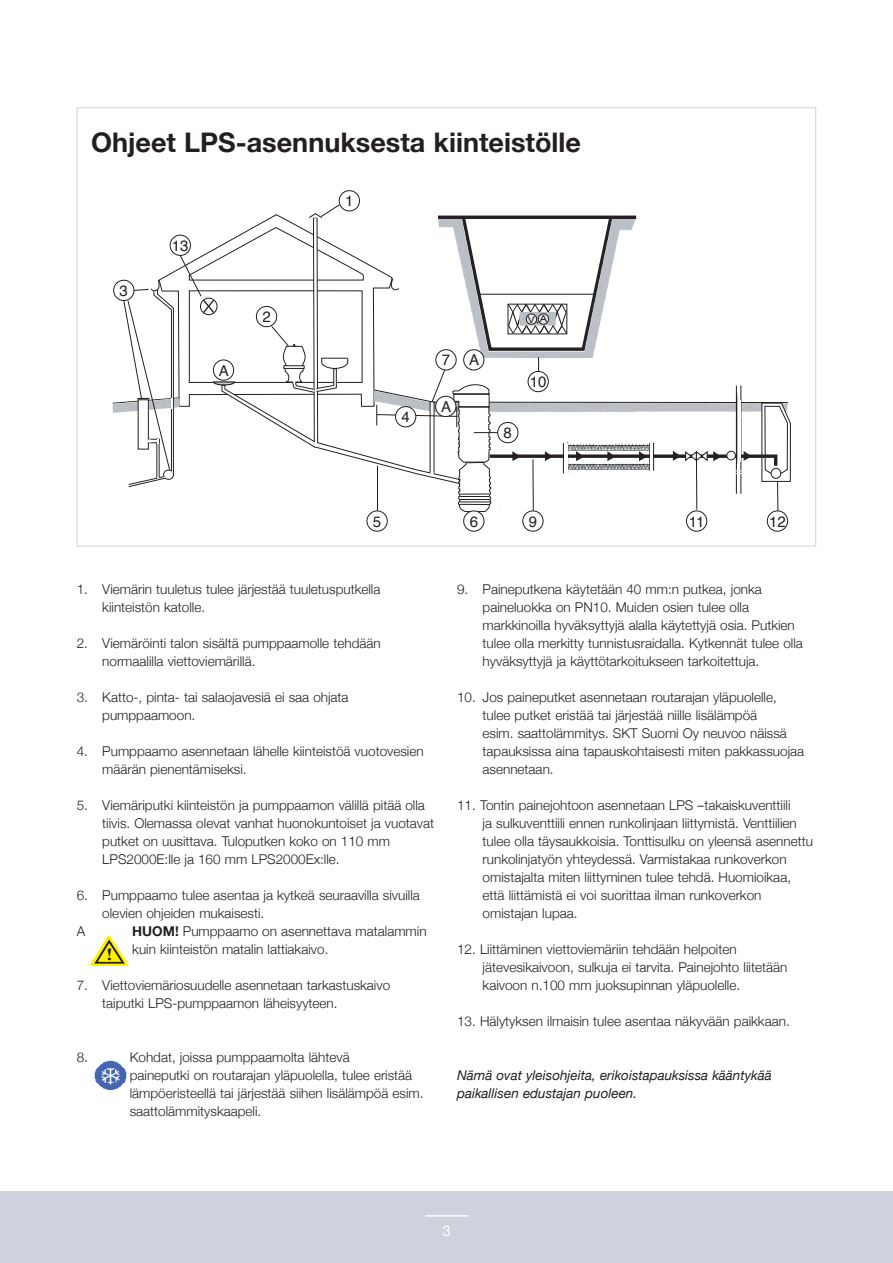
<style>
.page{position:relative;width:893px;height:1263px;background:#fff}
.page>*{position:absolute;margin:0;border:0;box-sizing:border-box;transform-origin:0 0}
._2_Rubrik_Inlaga{font:700 27px "Helvetica Neue";color:#231f20}
.t1{font:700 16.95px "Palatino";color:#231f20;scale:1.26 1}
.t2{font:15px "Helvetica";color:#231f20}
.t3{font:15px "Helvetica Neue";color:#fff}
.Text_Bullet{font:300 13.5px/18px "Helvetica Neue";color:#231f20}
.Text{font:italic 13.5px/18px "Helvetica Neue";color:#231f20}
.t4{font:expanded 9.6px "Helvetica Neue";color:#231f20}
.s1{font-weight:700}
</style>
<div class="page">
<div style="left:0;top:1191px;width:893px;height:72px;background:#cfd2dc"></div>
<hr style="left:425px;top:1215px;width:43px;height:1px;background:#fff">
<div style="left:339px;top:190px;width:21px;height:21px;border:1px solid #231f20;border-radius:50%"></div>
<div style="left:367px;top:511px;width:20px;height:20px;border:1px solid #231f20;border-radius:50%"></div>
<div style="left:463px;top:511px;width:21px;height:20px;border:1px solid #231f20;border-radius:50%"></div>
<div style="left:523px;top:511px;width:20px;height:20px;border:1px solid #231f20;border-radius:50%"></div>
<div style="left:686px;top:511px;width:21px;height:20px;border:1px solid #231f20;border-radius:50%"></div>
<div style="left:767px;top:511px;width:21px;height:20px;border:1px solid #231f20;border-radius:50%"></div>
<svg style="left:112px;top:204px;width:679px;height:312px"></svg>
<div style="left:213px;top:360px;width:21px;height:20px;background:#fff;border-radius:50%"></div>
<div style="left:213px;top:360px;width:21px;height:20px;border:1px solid #231f20;border-radius:50%"></div>
<div style="left:436px;top:396px;width:20px;height:21px;background:#fff;border-radius:50%"></div>
<div style="left:435px;top:396px;width:21px;height:21px;border:1px solid #231f20;border-radius:50%"></div>
<svg style="left:90px;top:935px;width:39px;height:31px"></svg>
<img style="left:95px;top:1061px;width:31px;height:29px">
<p class="_2_Rubrik_Inlaga" style="left:91px;top:121px;width:491px">Ohjeet LPS-asennuksesta kiinteistölle</p>
<p class="t2" style="left:345px;top:190px;width:10px">1</p>
<p class="t2" style="left:120px;top:279px;width:10px">3</p>
<p class="t2" style="left:172px;top:234px;width:18px">13</p>
<p class="t2" style="left:219px;top:359px;width:12px">A</p>
<p class="t2" style="left:262px;top:305px;width:10px">2</p>
<p class="t2" style="left:401px;top:405px;width:10px">4</p>
<p class="t2" style="left:442px;top:349px;width:10px">7</p>
<p class="t2" style="left:441px;top:395px;width:12px">A</p>
<p class="t2" style="left:469px;top:349px;width:12px">A</p>
<p class="t4" style="left:528px;top:313px;width:21px">V A</p>
<p class="t2" style="left:504px;top:421px;width:10px">8</p>
<p class="t2" style="left:530px;top:370px;width:18px">10</p>
<p class="t2" style="left:373px;top:510px;width:10px">5</p>
<p class="t2" style="left:470px;top:510px;width:10px">6</p>
<p class="t2" style="left:529px;top:510px;width:10px">9</p>
<p class="t2" style="left:689px;top:510px;width:17px">11</p>
<p class="t2" style="left:769px;top:510px;width:18px">12</p>
<p class="Text_Bullet" style="left:102px;top:579px;width:280px;text-indent:-26px">1. Viemärin tuuletus tulee järjestää tuuletusputkella kiinteistön katolle.</p>
<p class="Text_Bullet" style="left:102px;top:633px;width:280px;text-indent:-26px">2. Viemäröinti talon sisältä pumppaamolle tehdään normaalilla viettoviemärillä.</p>
<p class="Text_Bullet" style="left:102px;top:687px;width:248px;text-indent:-26px">3. Katto-, pinta- tai salaojavesiä ei saa ohjata pumppaamoon.</p>
<p class="Text_Bullet" style="left:102px;top:741px;width:323px;text-indent:-26px">4. Pumppaamo asennetaan lähelle kiinteistöä vuotovesien määrän pienentämiseksi.</p>
<p class="Text_Bullet" style="left:102px;top:795px;width:333px;text-indent:-26px">5. Viemäriputki kiinteistön ja pumppaamon välillä pitää olla tiivis. Olemassa olevat vanhat huonokuntoiset ja vuotavat putket on uusittava. Tuloputken koko on 110 mm LPS2000E:lle ja 160 mm LPS2000Ex:lle.</p>
<p class="Text_Bullet" style="left:77px;top:885px;width:345px">6. Pumppaamo tulee asentaa ja kytkeä seuraavilla sivuilla</p>
<p class="Text_Bullet" style="left:102px;top:903px;width:164px">olevien ohjeiden mukaisesti.</p>
<p class="Text_Bullet" style="left:77px;top:921px;width:10px">A</p>
<p class="Text_Bullet" style="left:132px;top:921px;width:296px"><span class="s1">HUOM!</span> Pumppaamo on asennettava matalammin kuin kiinteistön matalin lattiakaivo.</p>
<p class="Text_Bullet" style="left:102px;top:975px;width:289px;text-indent:-26px">7. Viettoviemäriosuudelle asennetaan tarkastuskaivo taiputki LPS-pumppaamon läheisyyteen.</p>
<p class="t1" style="left:106px;top:939px;width:6px">!</p>
<p class="Text_Bullet" style="left:77px;top:1047px;width:13px">8.</p>
<p class="Text_Bullet" style="left:130px;top:1047px;width:295px">Kohdat, joissa pumppaamolta lähtevä<br>paineputki on routarajan yläpuolella, tulee eristää lämpöeristeellä tai järjestää siihen lisälämpöä esim. saattolämmityskaapeli.</p>
<p class="Text_Bullet" style="left:483px;top:579px;width:322px;text-indent:-26px">9. Paineputkena käytetään 40 mm:n putkea, jonka paineluokka on PN10. Muiden osien tulee olla markkinoilla hyväksyttyjä alalla käytettyjä osia. Putkien tulee olla merkitty tunnistusraidalla. Kytkennät tulee olla hyväksyttyjä ja käyttötarkoitukseen tarkoitettuja.</p>
<p class="Text_Bullet" style="left:483px;top:687px;width:323px;text-indent:-26px">10. Jos paineputket asennetaan routarajan yläpuolelle, tulee putket eristää tai järjestää niille lisälämpöä<br>esim. saattolämmitys. SKT Suomi Oy neuvoo näissä tapauksissa aina tapauskohtaisesti miten pakkassuojaa asennetaan.</p>
<p class="Text_Bullet" style="left:483px;top:795px;width:332px;text-indent:-26px">11. Tontin painejohtoon asennetaan LPS –takaiskuventtiili<br>ja sulkuventtiili ennen runkolinjaan liittymistä. Venttiilien tulee olla täysaukkoisia. Tonttisulku on yleensä asennettu runkolinjatyön yhteydessä. Varmistakaa runkoverkon omistajalta miten liittyminen tulee tehdä. Huomioikaa, että liittämistä ei voi suorittaa ilman runkoverkon omistajan lupaa.</p>
<p class="Text_Bullet" style="left:483px;top:939px;width:306px;text-indent:-26px">12. Liittäminen viettoviemäriin tehdään helpoiten jätevesikaivoon, sulkuja ei tarvita. Painejohto liitetään kaivoon n.100 mm juoksupinnan yläpuolelle.</p>
<p class="Text_Bullet" style="left:457px;top:1011px;width:334px">13. Hälytyksen ilmaisin tulee asentaa näkyvään paikkaan.</p>
<p class="Text" style="left:457px;top:1067px;width:316px">Nämä ovat yleisohjeita, erikoistapauksissa kääntykää paikallisen edustajan puoleen.</p>
<p class="t3" style="left:443px;top:1219px;width:10px">3</p>
</div>
